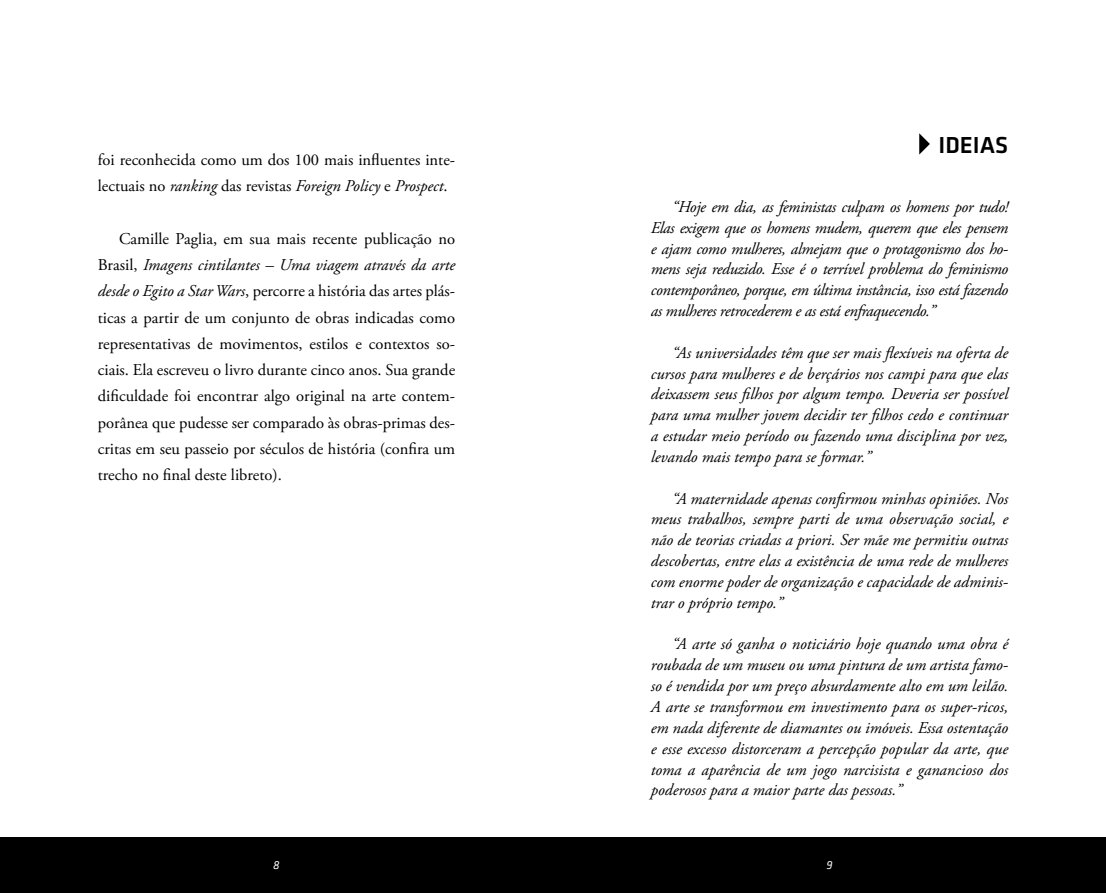
<style>
.page{position:relative;width:1106px;height:893px;background:#fff}
.page>*{position:absolute;margin:0;border:0;box-sizing:border-box;transform-origin:0 0}
.t1{font:500 24px "Klavika";color:#000}
.t2{font:italic 16.5px/20.9px "Adobe Garamond Pro";color:#000;text-align:justify}
.t3{font:16.5px/26.2px "Adobe Garamond Pro";color:#000}
.t4{font:italic 12px "Klavika";color:#fff}
.s1{font-style:italic}
</style>
<div class="page">
<svg style="left:919px;top:133px;width:10px;height:22px"></svg>
<div style="left:0;top:837px;width:1106px;height:56px;background:#000"></div>
<p class="t3" style="left:98px;top:147px;width:359px">foi reconhecida como um dos 100 mais influentes inte&shy;lectuais no <span class="s1">ranking</span> das revistas <span class="s1">Foreign Policy</span> e <span class="s1">Prospect</span>.</p>
<p class="t3" style="left:98px;top:226px;width:359px;text-align:justify;text-indent:21px">Camille Paglia, em sua mais recente publicação no Brasil, <span class="s1">Imagens cintilantes – Uma viagem através da arte desde o Egito a Star Wars</span>, percorre a história das artes plás&shy;ticas a partir de um conjunto de obras indicadas como representativas de movimentos, estilos e contextos so&shy;ciais. Ela escreveu o livro durante cinco anos. Sua grande dificuldade foi encontrar algo original na arte contem&shy;porânea que pudesse ser comparado às obras-primas des&shy;critas em seu passeio por séculos de história (confira um trecho no final deste libreto).</p>
<h1 class="t1" style="left:938px;top:132px;width:71px">IDEIAS</h1>
<p class="t2" style="left:651px;top:197px;width:359px;text-indent:21px">“Hoje em dia, as feministas culpam os homens por tudo!<br>Elas exigem que os homens mudem, querem que eles pensem e ajam como mulheres, almejam que o protagonismo dos ho&shy;mens seja reduzido. Esse é o terrível problema do feminismo contemporâneo, porque, em última instância, isso está fazendo as mulheres retrocederem e as está enfraquecendo.”</p>
<p class="t2" style="left:651px;top:342px;width:359px;text-indent:21px">“As universidades têm que ser mais flexíveis na oferta de cursos para mulheres e de berçários nos campi para que elas deixassem seus filhos por algum tempo. Deveria ser possível para uma mulher jovem decidir ter filhos cedo e continuar a estudar meio período ou fazendo uma disciplina por vez, levando mais tempo para se formar.”</p>
<p class="t2" style="left:651px;top:488px;width:359px;text-indent:21px">“A maternidade apenas confirmou minhas opiniões. Nos meus trabalhos, sempre parti de uma observação social, e não de teorias criadas a priori. Ser mãe me permitiu outras descobertas, entre elas a existência de uma rede de mulheres com enorme poder de organização e capacidade de adminis&shy;trar o próprio tempo.”</p>
<p class="t2" style="left:651px;top:634px;width:359px;text-indent:21px">“A arte só ganha o noticiário hoje quando uma obra é roubada de um museu ou uma pintura de um artista famo&shy;so é vendida por um preço absurdamente alto em um leilão.<br>A arte se transformou em investimento para os super-ricos, em nada diferente de diamantes ou imóveis. Essa ostentação e esse excesso distorceram a percepção popular da arte, que toma a aparência de um jogo narcisista e ganancioso dos poderosos para a maior parte das pessoas.”</p>
<p class="t4" style="left:273px;top:859px;width:8px">8</p>
<p class="t4" style="left:826px;top:859px;width:8px">9</p>
</div>
